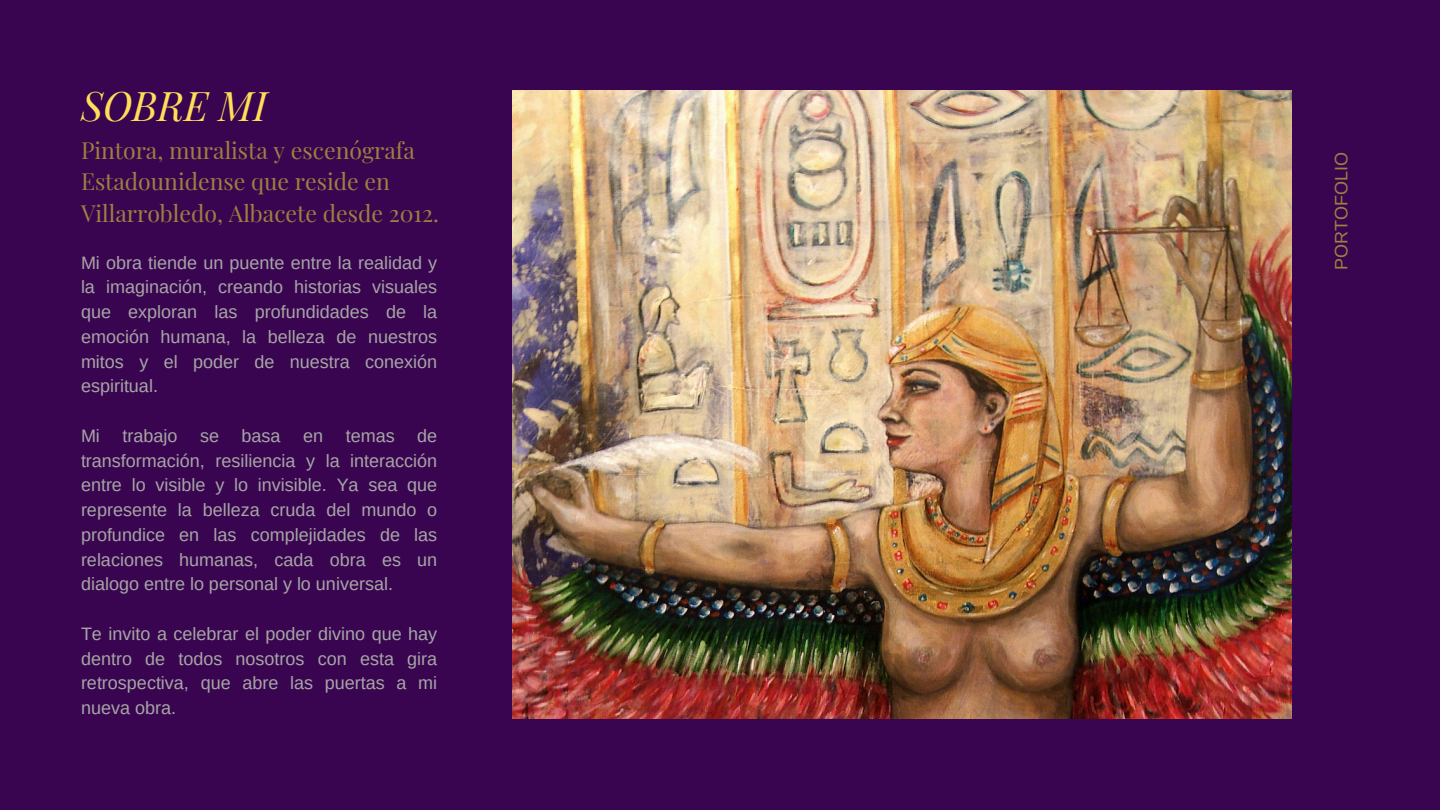
<style>
.page{position:relative;width:1440px;height:810px;background:#3a0550}
.page>*{position:absolute;margin:0;border:0;box-sizing:border-box;transform-origin:0 0}
.t1{font:italic 40px "Playfair Display";color:#ffde59}
.t2{font:23px/31.8px "Playfair Display";color:#9f7f40}
.t3{font:18px/24.8px "Arimo";color:#a6a6a6;text-align:justify}
.t4{font:18px "Arimo";color:#9f7f40}
</style>
<div class="page">
<img style="left:513px;top:91px;width:778px;height:628px">
<p class="t1" style="left:81px;top:78px;width:188px">SOBRE MI</p>
<p class="t2" style="left:81px;top:133px;width:359px">Pintora, muralista y escenógrafa<br>Estadounidense que reside en<br>Villarrobledo, Albacete desde 2012.</p>
<h1 class="t3" style="left:81px;top:250px;width:358px">Mi obra tiende un puente entre la realidad y la imaginación, creando historias visuales que exploran las profundidades de la emoción humana, la belleza de nuestros mitos y el poder de nuestra conexión espiritual.</h1>
<h2 class="t3" style="left:81px;top:423px;width:20px">Mi</h2>
<h2 class="t3" style="left:123px;top:423px;width:57px">trabajo</h2>
<h2 class="t3" style="left:200px;top:423px;width:21px">se</h2>
<h2 class="t3" style="left:242px;top:423px;width:41px">basa</h2>
<h2 class="t3" style="left:303px;top:423px;width:22px">en</h2>
<h2 class="t3" style="left:346px;top:423px;width:50px">temas</h2>
<h2 class="t3" style="left:81px;top:423px;width:358px;text-indent:336px">de transformación, resiliencia y la interacción entre lo visible y lo invisible. Ya sea que represente la belleza cruda del mundo o profundice en las complejidades de las relaciones humanas, cada obra es un dialogo entre lo personal y lo universal.</h2>
<p class="t3" style="left:81px;top:621px;width:358px">Te invito a celebrar el poder divino que hay dentro de todos nosotros con esta gira retrospectiva, que abre las puertas a mi nueva obra.</p>
<p class="t4" style="left:1331px;top:270px;width:119px;rotate:-90deg">PORTOFOLIO</p>
</div>
